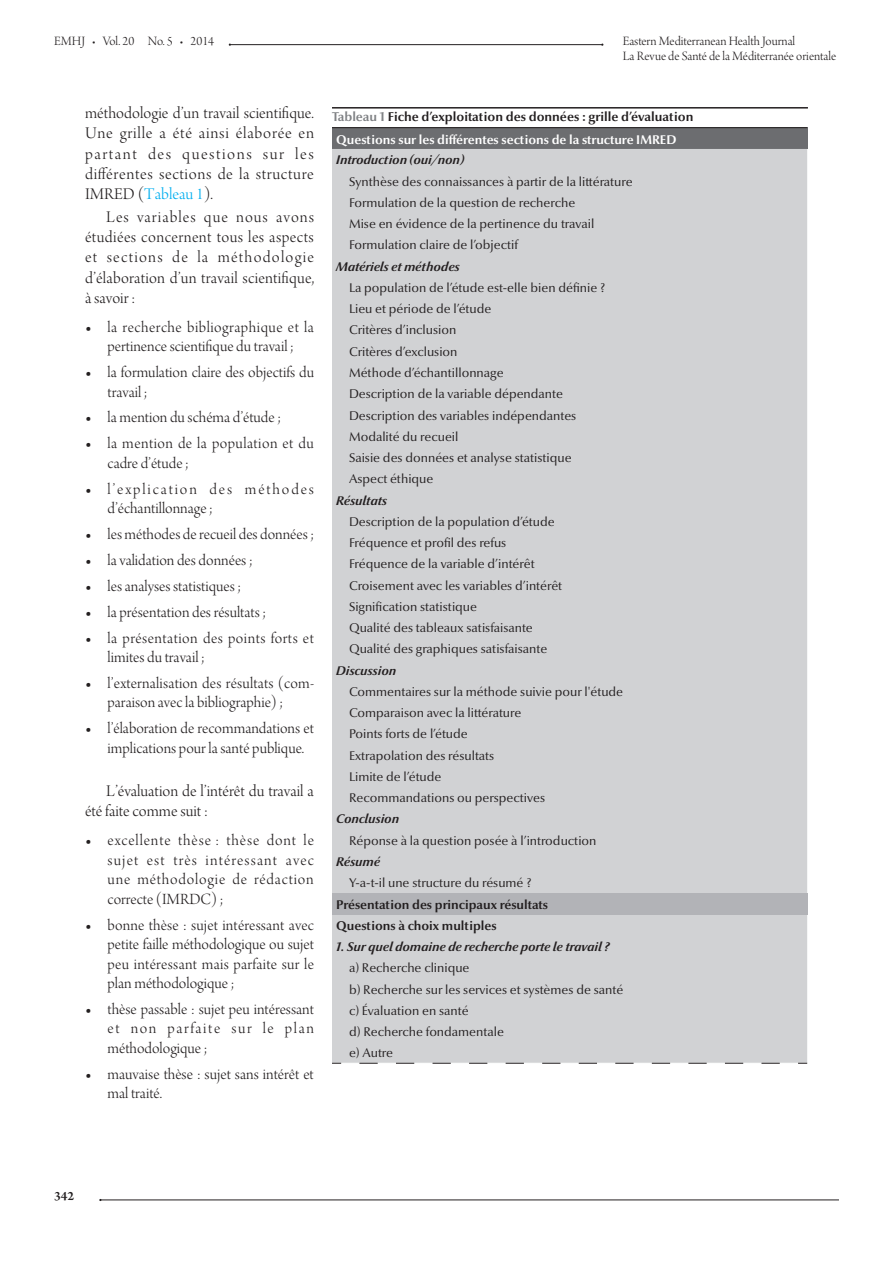
<style>
.page{position:relative;width:893px;height:1263px;background:#fff}
.page>*{position:absolute;margin:0;border:0;box-sizing:border-box;transform-origin:0 0}
.body{font:17.25px/20.1px "Arno Pro Light Display";color:#231f20;text-align:justify}
.body1{font:17.25px/20.1px "Arno Pro Light Display";letter-spacing:.035em;color:#231f20;text-align:justify}
.t1{font:16.5px/19.5px "Arno Pro Light Display";color:#231f20}
.t2{font:16.5px/19.5px "Arno Pro Light Display";letter-spacing:.03em;color:#231f20}
.t3{font:16.5px/19.5px "Arno Pro Light Display";letter-spacing:.115em;color:#231f20}
.t4{font:16.5px/19.5px "Arno Pro Light Display";letter-spacing:.025em;color:#231f20}
.t5{font:13.5px/15px "Arno Pro Light Display";color:#231f20}
.t6{font:600 13.5px "Arno Pro";color:#231f20}
.tabletit{font:700 12.9px "Optima Nova LT Pro";color:#231f20}
.tabletxt{font:12.75px "Optima Nova LT Pro";color:#231f20}
.tabletxt-it{font:italic 700 12.75px "Optima Nova LT Pro";color:#231f20}
.tabletxt1{font:700 12.75px "Optima Nova LT Pro";color:#fff}
.tabletxt-2{font:700 12.75px "Optima Nova LT Pro";color:#231f20}
.tabletxt-it-2{font:700 12.75px "Optima Nova LT Pro";color:#231f20}
.s1{color:#00aeef}
.s2{font-family:"Arno Pro";font-weight:600}
.s3{color:#808285}
</style>
<div class="page">
<hr style="left:230px;top:44px;width:372px;height:1px;background:#231f20">
<hr style="left:100px;top:1199px;width:739px;height:1px;background:#231f20">
<hr style="left:332px;top:107px;width:476px;height:2px;background:#231f20">
<div style="left:332px;top:128px;width:475px;height:21px;background:#6c6d70"></div>
<div style="left:332px;top:149px;width:475px;height:914px;background:#d1d2d4"></div>
<div style="left:332px;top:893px;width:475px;height:21px;background:#b2b3b7"></div>
<hr style="left:332px;top:127px;width:475px;height:1px;background:#231f20">
<svg style="left:359px;top:1063px;width:421px;height:1px"></svg>
<p class="t5" style="left:54px;top:34px;width:162px">EMHJ • Vol. 20 No. 5 • 2014</p>
<p class="t5" style="left:623px;top:34px;width:215px">Eastern Mediterranean Health Journal<br>La Revue de Santé de la Méditerranée orientale</p>
<p class="body1" style="left:85px;top:104px;width:231px">méthodologie d’un travail scientifique.<br>Une grille a été ainsi élaborée en partant des questions sur les différentes sections de la structure IMRED (<span class="s1">Tableau 1</span>).</p>
<p class="body" style="left:85px;top:208px;width:231px;text-indent:21px">Les variables que nous avons étudiées concernent tous les aspects et sections de la méthodologie d’élaboration d’un travail scientifique, à savoir :</p>
<p class="t1" style="left:85px;top:318px;width:230px;text-align:center"><span class="s2">•</span> la recherche bibliographique et la pertinence scientifique du travail ;</p>
<p class="t1" style="left:108px;top:363px;width:208px;text-indent:-22px"><span class="s2">•</span> la formulation claire des objectifs du travail ;</p>
<p class="t1" style="left:85px;top:409px;width:197px"><span class="s2">•</span> la mention du schéma d’étude ;</p>
<p class="t4" style="left:108px;top:435px;width:208px;text-indent:-22px"><span class="s2">•</span> la mention de la population et du cadre d’étude ;</p>
<p class="t3" style="left:108px;top:480px;width:208px;text-indent:-22px"><span class="s2">•</span> l’explication des méthodes d’échantillonnage ;</p>
<p class="t1" style="left:85px;top:525px;width:230px"><span class="s2">•</span> les méthodes de recueil des données ;</p>
<p class="t1" style="left:85px;top:551px;width:169px"><span class="s2">•</span> la validation des données ;</p>
<p class="t1" style="left:85px;top:577px;width:158px"><span class="s2">•</span> les analyses statistiques ;</p>
<p class="t1" style="left:85px;top:603px;width:183px"><span class="s2">•</span> la présentation des résultats ;</p>
<p class="t2" style="left:108px;top:629px;width:208px;text-indent:-22px"><span class="s2">•</span> la présentation des points forts et limites du travail ;</p>
<p class="t1" style="left:85px;top:674px;width:231px;text-align:center"><span class="s2">•</span> l’externalisation des résultats (com&shy;paraison avec la bibliographie) ;</p>
<p class="t1" style="left:108px;top:720px;width:208px;text-indent:-22px"><span class="s2">•</span> l’élaboration de recommandations et implications pour la santé publique.</p>
<p class="body" style="left:85px;top:782px;width:230px;text-indent:21px">L’évaluation de l’intérêt du travail a été faite comme suit :</p>
<p class="t1" style="left:108px;top:832px;width:208px;text-align:justify;text-indent:-22px"><span class="s2">•</span> excellente thèse : thèse dont le sujet est très intéressant avec une méthodologie de rédaction correcte (IMRDC) ;</p>
<p class="t1" style="left:108px;top:916px;width:208px;text-align:justify;text-indent:-22px"><span class="s2">•</span> bonne thèse : sujet intéressant avec petite faille méthodologique ou sujet peu intéressant mais parfaite sur le plan méthodologique ;</p>
<p class="t1" style="left:108px;top:1000px;width:208px;text-align:justify;text-indent:-22px"><span class="s2">•</span> thèse passable : sujet peu intéressant et non parfaite sur le plan méthodologique ;</p>
<p class="t1" style="left:108px;top:1065px;width:208px;text-indent:-22px"><span class="s2">•</span> mauvaise thèse : sujet sans intérêt et mal traité.</p>
<p class="tabletit" style="left:332px;top:109px;width:363px"><span class="s3">Tableau 1</span> Fiche d’exploitation des données : grille d’évaluation</p>
<p class="tabletxt1" style="left:336px;top:131px;width:342px">Questions sur les différentes sections de la structure IMRED</p>
<p class="tabletxt-it" style="left:336px;top:152px;width:129px">Introduction (oui/non)</p>
<p class="tabletxt" style="left:349px;top:173px;width:285px">Synthèse des connaissances à partir de la littérature</p>
<p class="tabletxt" style="left:349px;top:195px;width:228px">Formulation de la question de recherche</p>
<p class="tabletxt" style="left:349px;top:216px;width:247px">Mise en évidence de la pertinence du travail</p>
<p class="tabletxt" style="left:349px;top:237px;width:170px">Formulation claire de l’objectif</p>
<p class="tabletxt-it" style="left:336px;top:258px;width:125px">Matériels et méthodes</p>
<p class="tabletxt" style="left:349px;top:280px;width:258px">La population de l’étude est-elle bien définie ?</p>
<p class="tabletxt" style="left:349px;top:301px;width:144px">Lieu et période de l’étude</p>
<p class="tabletxt" style="left:349px;top:322px;width:109px">Critères d’inclusion</p>
<p class="tabletxt" style="left:349px;top:343px;width:110px">Critères d’exclusion</p>
<p class="tabletxt" style="left:349px;top:365px;width:156px">Méthode d’échantillonnage</p>
<p class="tabletxt" style="left:349px;top:386px;width:215px">Description de la variable dépendante</p>
<p class="tabletxt" style="left:349px;top:407px;width:229px">Description des variables indépendantes</p>
<p class="tabletxt" style="left:349px;top:428px;width:111px">Modalité du recueil</p>
<p class="tabletxt" style="left:349px;top:450px;width:224px">Saisie des données et analyse statistique</p>
<p class="tabletxt" style="left:349px;top:471px;width:86px">Aspect éthique</p>
<p class="tabletxt-it" style="left:336px;top:492px;width:53px">Résultats</p>
<p class="tabletxt" style="left:349px;top:513px;width:207px">Description de la population d’étude</p>
<p class="tabletxt" style="left:349px;top:535px;width:159px">Fréquence et profil des refus</p>
<p class="tabletxt" style="left:349px;top:556px;width:187px">Fréquence de la variable d’intérêt</p>
<p class="tabletxt" style="left:349px;top:577px;width:215px">Croisement avec les variables d’intérêt</p>
<p class="tabletxt" style="left:349px;top:598px;width:130px">Signification statistique</p>
<p class="tabletxt" style="left:349px;top:620px;width:185px">Qualité des tableaux satisfaisante</p>
<p class="tabletxt" style="left:349px;top:641px;width:200px">Qualité des graphiques satisfaisante</p>
<p class="tabletxt-it" style="left:336px;top:662px;width:62px">Discussion</p>
<p class="tabletxt" style="left:349px;top:684px;width:276px">Commentaires sur la méthode suivie pour l'étude</p>
<p class="tabletxt" style="left:349px;top:705px;width:174px">Comparaison avec la littérature</p>
<p class="tabletxt" style="left:349px;top:726px;width:120px">Points forts de l’étude</p>
<p class="tabletxt" style="left:349px;top:747px;width:147px">Extrapolation des résultats</p>
<p class="tabletxt" style="left:349px;top:769px;width:94px">Limite de l’étude</p>
<p class="tabletxt" style="left:349px;top:790px;width:198px">Recommandations ou perspectives</p>
<p class="tabletxt-it" style="left:336px;top:811px;width:65px">Conclusion</p>
<p class="tabletxt" style="left:349px;top:832px;width:249px">Réponse à la question posée à l’introduction</p>
<p class="tabletxt-it" style="left:336px;top:854px;width:46px">Résumé</p>
<p class="tabletxt" style="left:349px;top:875px;width:184px">Y-a-t-il une structure du résumé ?</p>
<p class="tabletxt-2" style="left:336px;top:896px;width:213px">Présentation des principaux résultats</p>
<p class="tabletxt-it-2" style="left:336px;top:917px;width:162px">Questions à choix multiples</p>
<p class="tabletxt-it" style="left:336px;top:939px;width:275px">1. Sur quel domaine de recherche porte le travail ?</p>
<p class="tabletxt" style="left:349px;top:960px;width:122px">a) Recherche clinique</p>
<p class="tabletxt" style="left:349px;top:981px;width:276px">b) Recherche sur les services et systèmes de santé</p>
<p class="tabletxt" style="left:349px;top:1002px;width:121px">c) Évaluation en santé</p>
<p class="tabletxt" style="left:349px;top:1024px;width:156px">d) Recherche fondamentale</p>
<p class="tabletxt" style="left:349px;top:1045px;width:46px">e) Autre</p>
<p class="t6" style="left:54px;top:1188px;width:22px">342</p>
</div>
